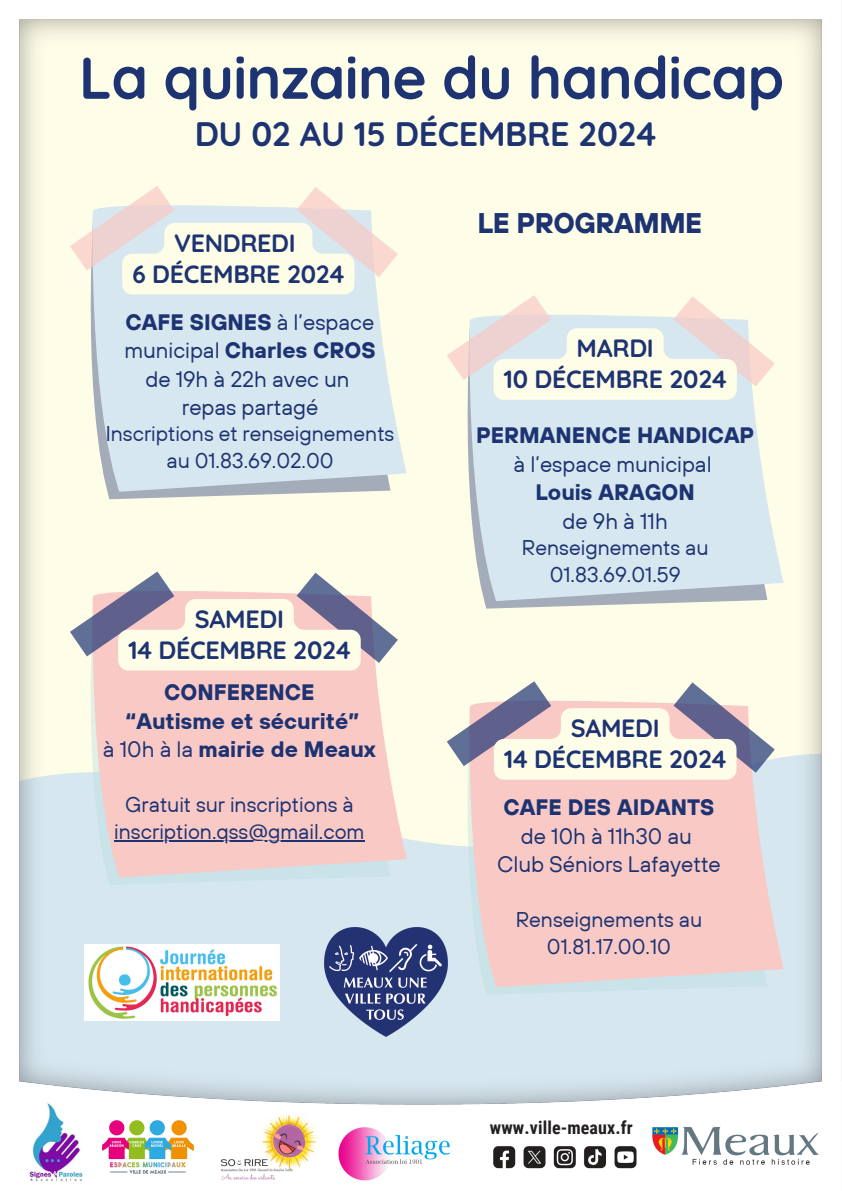
<style>
.page{position:relative;width:842px;height:1191px;background:#fff}
.page>*{position:absolute;margin:0;border:0;box-sizing:border-box;transform-origin:0 0}
.t1{font:700 58.8px "Quicksand";letter-spacing:-.01em;color:#1d3372}
.t2{font:700 34px "Quicksand";letter-spacing:-.01em;color:#1d3372}
.t3{font:700 28.3px "TT Hoves";letter-spacing:-.02em;color:#1d3372}
.t4{font:700 25px/30.8px "Quicksand";letter-spacing:-.01em;color:#1d3372;text-align:center}
.t5{font:22.2px/28.5px "TT Hoves";color:#1d3372;text-align:center}
.t6{font:700 22.2px/28.5px "TT Hoves";color:#1d3372;text-align:center}
.t7{font:21.2px/27px "TT Hoves";color:#1d3372;text-align:center}
.t8{font:700 18px "Roboto Condensed";letter-spacing:.01em;color:#231f20}
.s1{font-weight:700}
.s2{font-weight:400}
</style>
<div class="page">
<img style="left:19px;top:19px;width:823px;height:1158px">
<svg style="left:90px;top:491px;width:300px;height:8px;background:#d3d7d1"></svg>
<svg style="left:90px;top:198px;width:317px;height:293px;background:#d7e5ec"></svg>
<svg style="left:70px;top:186px;width:328px;height:108px;background:#f4f1e5"></svg>
<svg style="left:467px;top:601px;width:300px;height:7px;background:#d4d8d2"></svg>
<svg style="left:467px;top:307px;width:317px;height:294px;background:#d7e5ec"></svg>
<svg style="left:447px;top:295px;width:328px;height:105px;background:#f3f1e5"></svg>
<div style="left:90px;top:877px;width:300px;height:7px;background:#d1e5ec"></div>
<svg style="left:90px;top:583px;width:317px;height:294px;background:#f6ceca"></svg>
<svg style="left:70px;top:571px;width:328px;height:99px;background:#ded8d2"></svg>
<hr style="left:114px;top:840px;width:251px;height:2px;background:#1d3372">
<svg style="left:467px;top:987px;width:300px;height:7px;background:#d0e5ec"></svg>
<svg style="left:467px;top:693px;width:317px;height:294px;background:#f4cdca"></svg>
<svg style="left:447px;top:681px;width:328px;height:98px;background:#ded8d2"></svg>
<img style="left:29px;top:1102px;width:55px;height:80px">
<img style="left:102px;top:1112px;width:91px;height:65px">
<img style="left:211px;top:1114px;width:108px;height:66px">
<img style="left:337px;top:1125px;width:116px;height:56px">
<img style="left:84px;top:944px;width:195px;height:76px">
<img style="left:324px;top:927px;width:123px;height:109px">
<p class="t1" style="left:79px;top:40px;width:707px">La quinzaine du handicap</p>
<h4 class="t2" style="left:195px;top:112px;width:463px">DU 02 AU 15 DÉCEMBRE 2024</h4>
<p class="t4" style="left:132px;top:227px;width:214px">VENDREDI<br>6 DÉCEMBRE 2024</p>
<p class="t5" style="left:124px;top:307px;width:253px"><span class="s1">CAFE SIGNES</span> à l’espace municipal <span class="s1">Charles CROS </span>de 19h à 22h avec un repas partagé</p>
<p class="t7" style="left:106px;top:420px;width:290px">Inscriptions et renseignements au 01.83.69.02.00</p>
<p class="t4" style="left:128px;top:603px;width:224px">SAMEDI<br>14 DÉCEMBRE 2024</p>
<h4 class="t6" style="left:103px;top:677px;width:274px">CONFERENCE<br>“Autisme et sécurité”<br><span class="s2">à 10h à la</span> mairie de Meaux</h4>
<h5 class="t7" style="left:125px;top:790px;width:230px">Gratuit sur inscriptions à</h5>
<h3 class="t7" style="left:114px;top:817px;width:252px">inscription.qss@gmail.com</h3>
<h5 class="t3" style="left:478px;top:205px;width:226px">LE PROGRAMME</h5>
<h1 class="t4" style="left:503px;top:332px;width:225px">MARDI<br>10 DÉCEMBRE 2024</h1>
<h2 class="t6" style="left:476px;top:421px;width:280px">PERMANENCE HANDICAP <span class="s2">à l’espace municipal<br></span>Louis ARAGON<br><span class="s2">de 9h à 11h</span></h2>
<h2 class="t7" style="left:522px;top:533px;width:188px">Renseignements au<br>01.83.69.01.59</h2>
<p class="t4" style="left:504px;top:712px;width:224px">SAMEDI<br>14 DÉCEMBRE 2024</p>
<h4 class="t5" style="left:497px;top:792px;width:225px"><span class="s1">CAFE DES AIDANTS </span>de 10h à 11h30 au<br>Club Séniors Lafayette</h4>
<h5 class="t7" style="left:516px;top:905px;width:188px">Renseignements au<br>01.81.17.00.10</h5>
<p class="t8" style="left:490px;top:1117px;width:144px">www.ville-meaux.fr</p>
</div>
